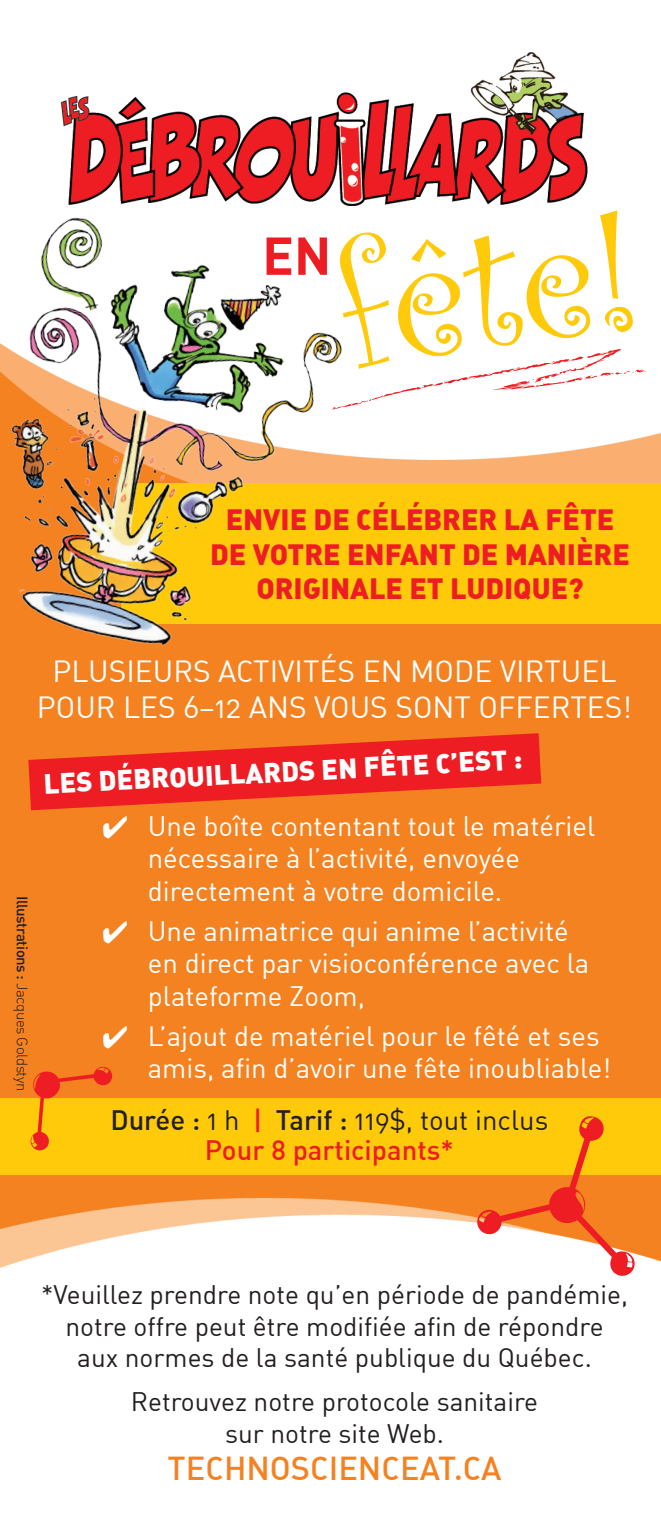
<style>
.page{position:relative;width:661px;height:1530px;background:#fff}
.page>*{position:absolute;margin:0;border:0;box-sizing:border-box;transform-origin:0 0}
.t1{font:182px "Curlz";color:#feca0a}
.t2{font:52.5px "DIN Bold Alternate";color:#ee1d23}
.t3{font:32.5px "DIN Medium Alternate";color:#f58220}
.t4{font:30px/36px "DIN Regular Alternate";color:#fff;text-align:center}
.t5{font:28.75px/34.5px "DIN Black Alternate";color:#ee1d23;text-align:center}
.t6{font:27.5px/32.5px "DIN Regular Alternate";color:#fff}
.t7{font:27.5px "DIN Regular Alternate";color:#231f20}
.t8{font:27.5px "DIN Black Alternate";color:#fff}
.t9{font:27.5px "DIN Medium Alternate";color:#ee1d23}
.t10{font:26.25px/31.5px "DIN Regular Alternate";color:#231f20;text-align:center}
.t11{font:26.25px/31.5px "DIN Regular Alternate";letter-spacing:-.03em;color:#231f20;text-align:center}
.t12{font:15px "DIN Light Alternate";letter-spacing:-.03em;color:#231f20}
.s1{font-family:"DIN Medium Alternate"}
.s2{font-family:"DIN Medium Alternate";color:#ee1d23}
</style>
<div class="page">
<img style="left:0;top:52px;width:661px;height:1216px">
<div style="left:121px;top:484px;width:540px;height:140px;background:#feca0a"></div>
<svg style="left:28px;top:733px;width:513px;height:77px;background:#f04021"></svg>
<div style="left:0;top:1098px;width:661px;height:77px;background:#feca0a"></div>
<svg style="left:384px;top:349px;width:262px;height:61px"></svg>
<img style="left:0;top:208px;width:384px;height:470px">
<div style="left:0;top:1036px;width:116px;height:62px;background:#f58220"></div>
<svg style="left:474px;top:1093px;width:187px;height:175px"></svg>
<h1 class="t1" style="left:318px;top:182px;width:300px;rotate:-8deg">fête!</h1>
<h2 class="t2" style="left:262px;top:222px;width:71px">en</h2>
<p class="t5" style="left:210px;top:502px;width:417px">ENVIE DE CÉLÉBRER LA FÊTE<br>DE VOTRE ENFANT DE MANIÈRE<br>ORIGINALE ET LUDIQUE?</p>
<p class="t4" style="left:37px;top:652px;width:596px">Plusieurs activités en mode virtuel pour les 6–12 ans vous sont offertes!</p>
<p class="t12" style="left:32px;top:896px;width:197px;rotate:90deg"><span class="s1">I llustrations :</span> Jacques Goldstyn</p>
<p class="t8" style="left:43px;top:766px;width:480px;rotate:-3deg">LE S DÉBROUILLARDS EN FÊTE C’EST :</p>
<p class="t6" style="left:148px;top:809px;width:449px;text-indent:-45px">◻ U ne boîte contentant tout le matériel nécessaire à l’activité, envoyée directement à votre domicile.</p>
<p class="t6" style="left:148px;top:914px;width:443px;text-indent:-45px">◻ U ne animatrice qui anime l’activité en direct par visioconférence avec la plateforme Zoom,</p>
<p class="t6" style="left:148px;top:1019px;width:464px;text-indent:-45px">◻ L’ajout de matériel pour le fêté et ses amis, afin d’avoir une fête inoubliable!</p>
<p class="t7" style="left:110px;top:1103px;width:439px"><span class="s1">Durée :</span> 1 h <span class="s2">|</span> <span class="s1">Tarif :</span> 119$, tout inclus</p>
<p class="t9" style="left:205px;top:1133px;width:250px">Pour 8 participants*</p>
<p class="t10" style="left:41px;top:1279px;width:588px">*Veuillez prendre note qu’en période de pandémie, notre offre peut être modifiée afin de répondre<br>aux normes de la santé publique du Québec.</p>
<p class="t11" style="left:131px;top:1386px;width:409px">Retrouvez notre protocole sanitaire sur notre site Web.</p>
<p class="t3" style="left:167px;top:1448px;width:335px">technoscienceat.ca</p>
</div>
